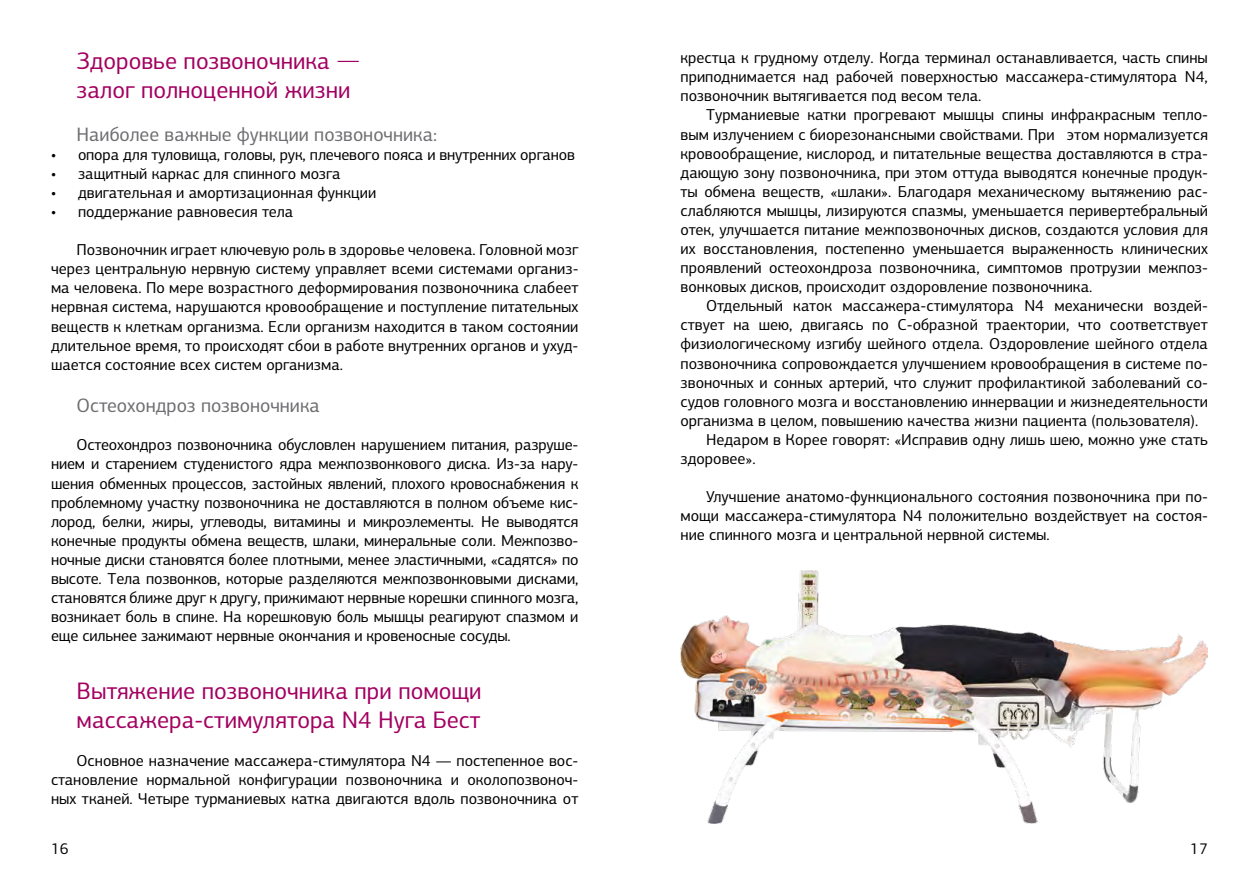
<style>
.page{position:relative;width:1259px;height:893px;background:#fff}
.page>*{position:absolute;margin:0;border:0;box-sizing:border-box;transform-origin:0 0}
.t1{font:24px/28.8px "PF Centro Sans Pro";color:#a30061}
.t2{font:19.5px "PF Centro Sans Pro";color:#6d6e71}
.t3{font:15.9px/19px "PF Centro Sans Pro";color:#000;text-align:justify}
.s1{font-family:"Mysl C"}
</style>
<div class="page">
<img style="left:680px;top:571px;width:528px;height:253px">
<h1 class="t1" style="left:77px;top:47px;width:285px">Здоровье позвоночника <span class="s1">— </span>залог полноценной жизни</h1>
<p class="t2" style="left:77px;top:122px;width:362px">Н аиболее важные функции позвоночника:</p>
<p class="t3" style="left:51px;top:145px;width:525px">• опора для туловища, головы, рук, плечевого пояса и внутренних органов</p>
<p class="t3" style="left:51px;top:164px;width:291px">• защитный каркас для спинного мозга</p>
<p class="t3" style="left:51px;top:183px;width:327px">• двигательная и амортизационная функции</p>
<p class="t3" style="left:51px;top:202px;width:244px">• поддержание равновесия тела</p>
<p class="t3" style="left:51px;top:240px;width:529px;text-indent:26px">Позвоночник играет ключевую роль в здоровье человека. Головной мозг через центральную нервную систему управляет всеми системами организ&shy;ма человека. П о мере возрастного деформирования позвоночника слабеет нервная система, нарушаются кровообращение и поступление питательных веществ к клеткам организма. Если организм находится в таком состоянии длительное время, то происходят сбои в работе внутренних органов и ухуд&shy;шается состояние всех систем организма.</p>
<p class="t2" style="left:77px;top:394px;width:245px">Остеохондроз позвоночника</p>
<p class="t3" style="left:51px;top:435px;width:529px;text-indent:26px">Остеохондроз позвоночника обусловлен нарушением питания, разруше&shy;нием и старением студенистого ядра межпозвонкового диска. Из-за нару&shy;шения обменных процессов, застойных явлений, плохого кровоснабжения к проблемному участку позвоночника не доставляются в полном объеме кис&shy;лород, белки, жиры, углеводы, витамины и микроэлементы. Н е выводятся конечные продукты обмена веществ, шлаки, минеральные соли. М ежпозво&shy;ночные диски становятся более плотными, менее эластичными, «садятся» по высоте. Тела позвонков, которые разделяются межпозвонковыми дисками, становятся ближе друг к другу, прижимают нервные корешки спинного мозга, возникает боль в спине. На корешковую боль мышцы реагируют спазмом и еще сильнее зажимают нервные окончания и кровеносные сосуды.</p>
<h1 class="t1" style="left:77px;top:676px;width:406px">Вытяжение позвоночника при помощи массажера-стимулятора N4 Нуга Бест</h1>
<p class="t3" style="left:51px;top:751px;width:529px;text-indent:26px">Основное назначение массажера-стимулятора N4 — постепенное вос&shy;становление нормальной конфигурации позвоночника и околопозвоноч&shy;ных тканей. Четыре турманиевых катка двигаются вдоль позвоночника от</p>
<p class="t3" style="left:680px;top:48px;width:529px">крестца к грудному отделу. Когда терминал останавливается, часть спины приподнимается над рабочей поверхностью массажера-стимулятора N4, позвоночник вытягивается под весом тела.</p>
<p class="t3" style="left:680px;top:106px;width:529px;text-indent:26px">Турманиевые катки прогревают мышцы спины инфракрасным тепло&shy;вым излучением с биорезонансными свойствами. П ри этом нормализуется кровообращение, кислород, и питательные вещества доставляются в стра&shy;дающую зону позвоночника, при этом оттуда выводятся конечные продук&shy;ты обмена веществ, «шлаки». Благодаря механическому вытяжению рас&shy;слабляются мышцы, лизируются спазмы, уменьшается перивертебральный отек, улучшается питание межпозвоночных дисков, создаются условия для их восстановления, постепенно уменьшается выраженность клинических проявлений остеохондроза позвоночника, симптомов протрузии межпоз&shy;вонковых дисков, происходит оздоровление позвоночника.</p>
<p class="t3" style="left:706px;top:296px;width:503px">Отдельный каток массажера-стимулятора N4 механически воздей-</p>
<p class="t3" style="left:680px;top:315px;width:529px">ствует на шею, двигаясь по С-образной траектории, что соответствует</p>
<p class="t3" style="left:680px;top:335px;width:529px">физиологическому изгибу шейного отдела. Оздоровление шейного отдела</p>
<p class="t3" style="left:680px;top:354px;width:529px">позвоночника сопровождается улучшением кровообращения в системе по-</p>
<p class="t3" style="left:680px;top:373px;width:529px">звоночных и сонных артерий, что служит профилактикой заболеваний со-</p>
<p class="t3" style="left:680px;top:392px;width:529px">судов головного мозга и восстановлению иннервации и жизнедеятельности</p>
<p class="t3" style="left:680px;top:411px;width:519px">организма в целом, повышению качества жизни пациента (пользователя).</p>
<p class="t3" style="left:706px;top:430px;width:503px">Н едаром в Корее говорят: «И справив одну лишь шею, можно уже стать</p>
<p class="t3" style="left:680px;top:449px;width:77px">здоровее».</p>
<p class="t3" style="left:680px;top:487px;width:529px;text-indent:26px">Улучшение анатомо-функционального состояния позвоночника при по&shy;мощи массажера-стимулятора N4 положительно воздействует на состоя&shy;ние спинного мозга и центральной нервной системы.</p>
<p class="t3" style="left:51px;top:839px;width:19px">16</p>
<p class="t3" style="left:1190px;top:839px;width:19px">17</p>
</div>
